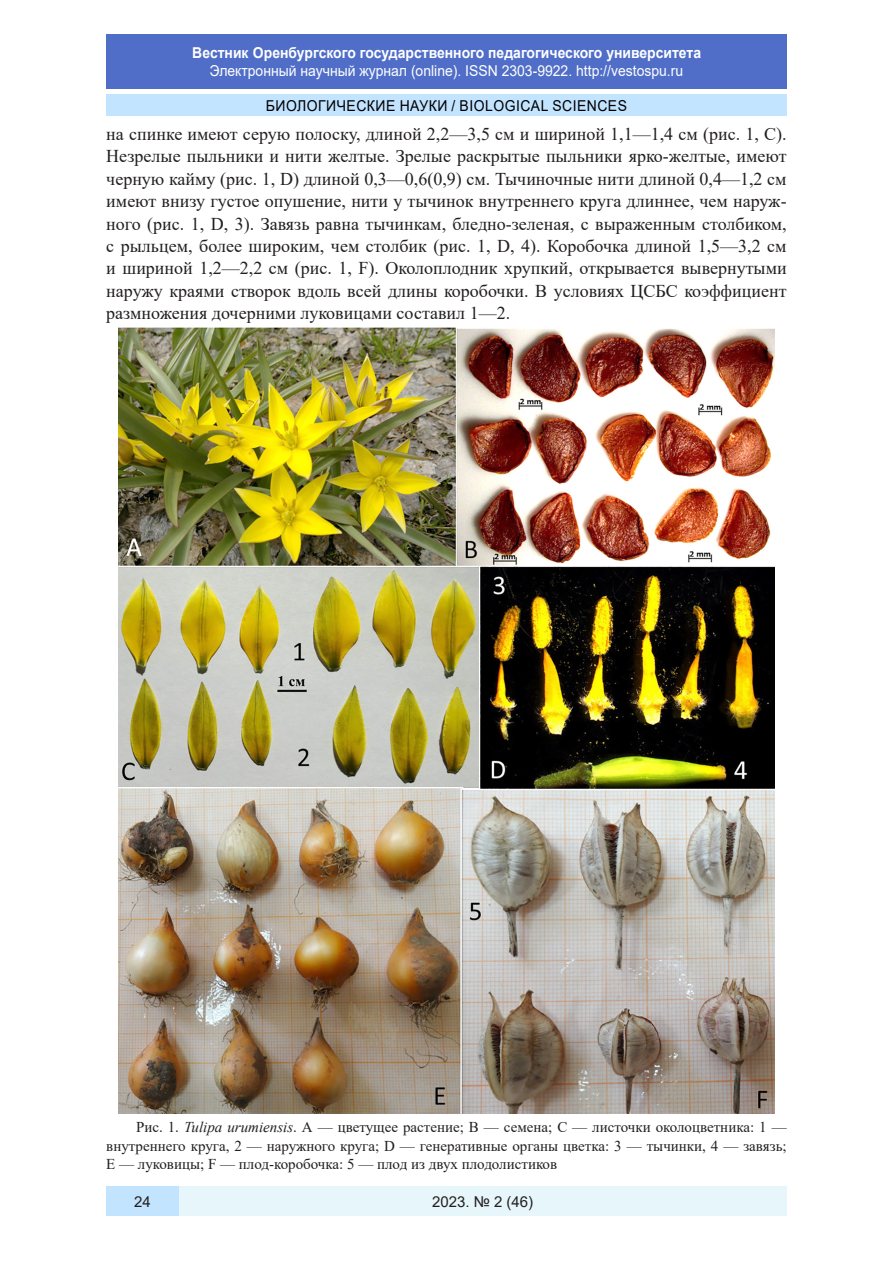
<style>
.page{position:relative;width:893px;height:1263px;background:#fff}
.page>*{position:absolute;margin:0;border:0;box-sizing:border-box;transform-origin:0 0}
.Стиль2{font:18px/22.4px "Times New Roman";color:#231f20;text-align:justify}
.литература{font:15px/18.8px "Times New Roman";color:#231f20;text-align:justify}
.t1{font:15px "Arial";color:#fff;scale:.93 1}
.t2{font:700 15px "Arial";color:#fff;scale:.93 1}
.t3{font:15px "Arial";letter-spacing:.035em;color:#000;scale:.93 1}
.t4{font:15px "Arial";color:#231f20}
.s1{font-style:italic}
</style>
<div class="page">
<div style="left:106px;top:34px;width:681px;height:55px;background:#506ec8"></div>
<div style="left:106px;top:95px;width:681px;height:21px;background:#c3e4ff"></div>
<div style="left:179px;top:1186px;width:608px;height:30px;background:#e6f6fb"></div>
<div style="left:106px;top:1186px;width:73px;height:30px;background:#c3e4ff"></div>
<img style="left:118px;top:327px;width:657px;height:786px">
<p class="t2" style="left:192px;top:42px;width:549px">Вестник Оренбургского государственного педагогического университета</p>
<p class="t1" style="left:210px;top:60px;width:511px">Электронный научный журнал (online). ISSN 2303-9922. http://vestospu.ru</p>
<p class="t3" style="left:266px;top:95px;width:390px">БИОЛОГИЧЕСКИЕ НАУКИ / BIOLOGICAL SCIENCES</p>
<p class="Стиль2" style="left:106px;top:122px;width:682px">на спинке имеют серую полоску, длиной 2,2—3,5 см и шириной 1,1—1,4 см (рис. 1, C).<br>Незрелые пыльники и нити желтые. Зрелые раскрытые пыльники ярко-желтые, имеют черную кайму (рис. 1, D) длиной 0,3—0,6(0,9) см. Тычиночные нити длиной 0,4—1,2 см имеют внизу густое опушение, нити у тычинок внутреннего круга длиннее, чем наруж&shy;ного (рис. 1, D, 3). Завязь равна тычинкам, бледно-зеленая, с выраженным столбиком, с рыльцем, более широким, чем столбик (рис. 1, D, 4). Коробочка длиной 1,5—3,2 см и шириной 1,2—2,2 см (рис. 1, F). Околоплодник хрупкий, открывается вывернутыми наружу краями створок вдоль всей длины коробочки. В условиях ЦСБС коэффициент размножения дочерними луковицами составил 1—2.</p>
<p class="литература" style="left:106px;top:1117px;width:682px;text-indent:30px">Рис. 1. <span class="s1">Tulipa urumiensis</span>. А — цветущее растение; B — семена; C — листочки околоцветника: 1 — внутреннего круга, 2 — наружного круга; D — генеративные органы цветка: 3 — тычинки, 4 — завязь; E — луковицы; F — плод-коробочка: 5 — плод из двух плодолистиков</p>
<p class="t4" style="left:134px;top:1191px;width:18px">24</p>
<p class="t4" style="left:432px;top:1192px;width:103px">2023. № 2 (46)</p>
</div>
